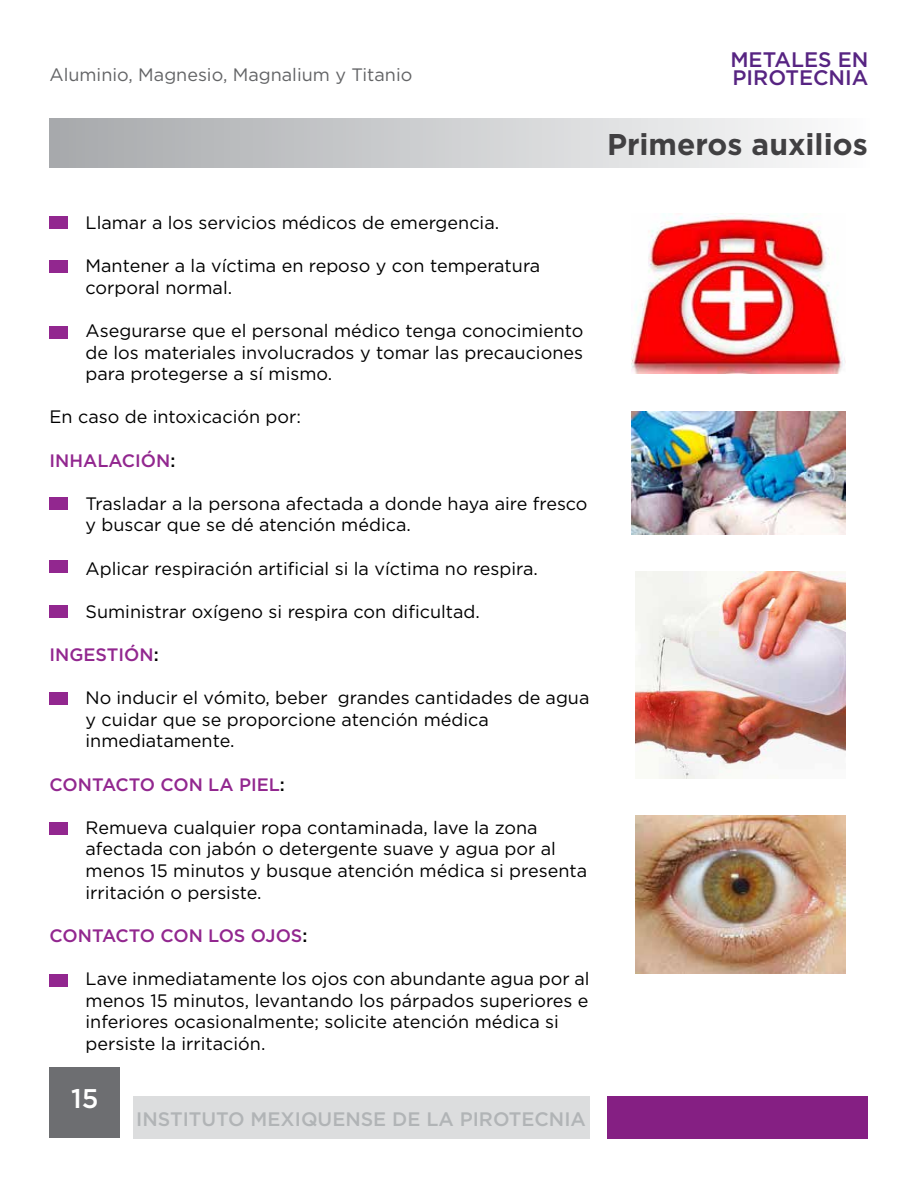
<style>
.page{position:relative;width:918px;height:1188px;background:#fff}
.page>*{position:absolute;margin:0;border:0;box-sizing:border-box;transform-origin:0 0}
.t1{font:700 30px "Gotham HTF";color:#414042}
.t2{font:500 27px "Gotham";color:#fff}
.t3{font:500 21px/18px "Gotham";color:#572482}
.t4{font:500 19.5px "Gotham";color:#b1b4b6}
.t5{font:18px/21.6px "Gotham";color:#000}
.t6{font:500 18px "Gotham";color:#92278f}
.t7{font:18px "Gotham";color:#636466}
.s1{color:#000}
</style>
<div class="page">
<div style="left:50px;top:1067px;width:70px;height:71px;background:#6d6e71"></div>
<div style="left:608px;top:1096px;width:260px;height:42px;background:#851f83"></div>
<div style="left:133px;top:1096px;width:457px;height:42px;background:#dcddde"></div>
<div style="left:50px;top:118px;width:819px;height:50px;background:linear-gradient(to right,#a7a9ac,#fbfcfc)"></div>
<img style="left:632px;top:214px;width:214px;height:160px">
<img style="left:635px;top:572px;width:211px;height:206px">
<img style="left:635px;top:816px;width:211px;height:158px">
<img style="left:632px;top:412px;width:214px;height:123px">
<div style="left:50px;top:216px;width:18px;height:13px;background:#92278f"></div>
<div style="left:50px;top:261px;width:18px;height:12px;background:#92278f"></div>
<div style="left:50px;top:326px;width:18px;height:12px;background:#92278f"></div>
<div style="left:50px;top:497px;width:18px;height:13px;background:#92278f"></div>
<div style="left:50px;top:560px;width:18px;height:13px;background:#92278f"></div>
<div style="left:50px;top:692px;width:18px;height:13px;background:#92278f"></div>
<div style="left:50px;top:822px;width:18px;height:12px;background:#92278f"></div>
<div style="left:50px;top:974px;width:18px;height:12px;background:#92278f"></div>
<div style="left:50px;top:606px;width:18px;height:12px;background:#92278f"></div>
<p class="t7" style="left:50px;top:65px;width:364px">Aluminio, Magnesio, Magnalium y Titanio</p>
<p class="t3" style="left:730px;top:50px;width:140px">METALES EN<br>PIROTECNIA</p>
<h1 class="t1" style="left:607px;top:127px;width:262px">Primeros auxilios</h1>
<p class="t5" style="left:86px;top:211px;width:415px">Llamar a los servicios médicos de emergencia.</p>
<p class="t5" style="left:86px;top:255px;width:456px">Mantener a la víctima en reposo y con temperatura corporal normal.</p>
<p class="t5" style="left:86px;top:319px;width:500px;text-align:justify">Asegurarse que el personal médico tenga conocimiento de los materiales involucrados y tomar las precauciones para protegerse a sí mismo.</p>
<p class="t5" style="left:50px;top:406px;width:253px">En caso de intoxicación por:</p>
<p class="t6" style="left:50px;top:450px;width:127px">INHALACIÓN<span class="s1">:</span></p>
<p class="t5" style="left:86px;top:492px;width:504px">Trasladar a la persona afectada a donde haya aire fresco y buscar que se dé atención médica.</p>
<p class="t5" style="left:86px;top:557px;width:454px">Aplicar respiración artificial si la víctima no respira.</p>
<p class="t5" style="left:86px;top:600px;width:396px">Suministrar oxígeno si respira con dificultad.</p>
<p class="t6" style="left:50px;top:644px;width:111px">INGESTIÓN<span class="s1">:</span></p>
<p class="t5" style="left:86px;top:687px;width:505px">No inducir el vómito, beber grandes cantidades de agua y cuidar que se proporcione atención médica inmediatamente.</p>
<p class="t6" style="left:50px;top:774px;width:237px">CONTACTO CON LA PIEL<span class="s1">:</span></p>
<p class="t5" style="left:86px;top:816px;width:503px">Remueva cualquier ropa contaminada, lave la zona afectada con jabón o detergente suave y agua por al menos 15 minutos y busque atención médica si presenta irritación o persiste.</p>
<p class="t6" style="left:50px;top:925px;width:259px">CONTACTO CON LOS OJOS<span class="s1">:</span></p>
<p class="t5" style="left:86px;top:967px;width:505px">Lave inmediatamente los ojos con abundante agua por al menos 15 minutos, levantando los párpados superiores e inferiores ocasionalmente; solicite atención médica si persiste la irritación.</p>
<h2 class="t2" style="left:71px;top:1083px;width:29px">15</h2>
<p class="t4" style="left:136px;top:1108px;width:451px">INSTITUTO MEXIQUENSE DE LA PIROTECNIA</p>
</div>
